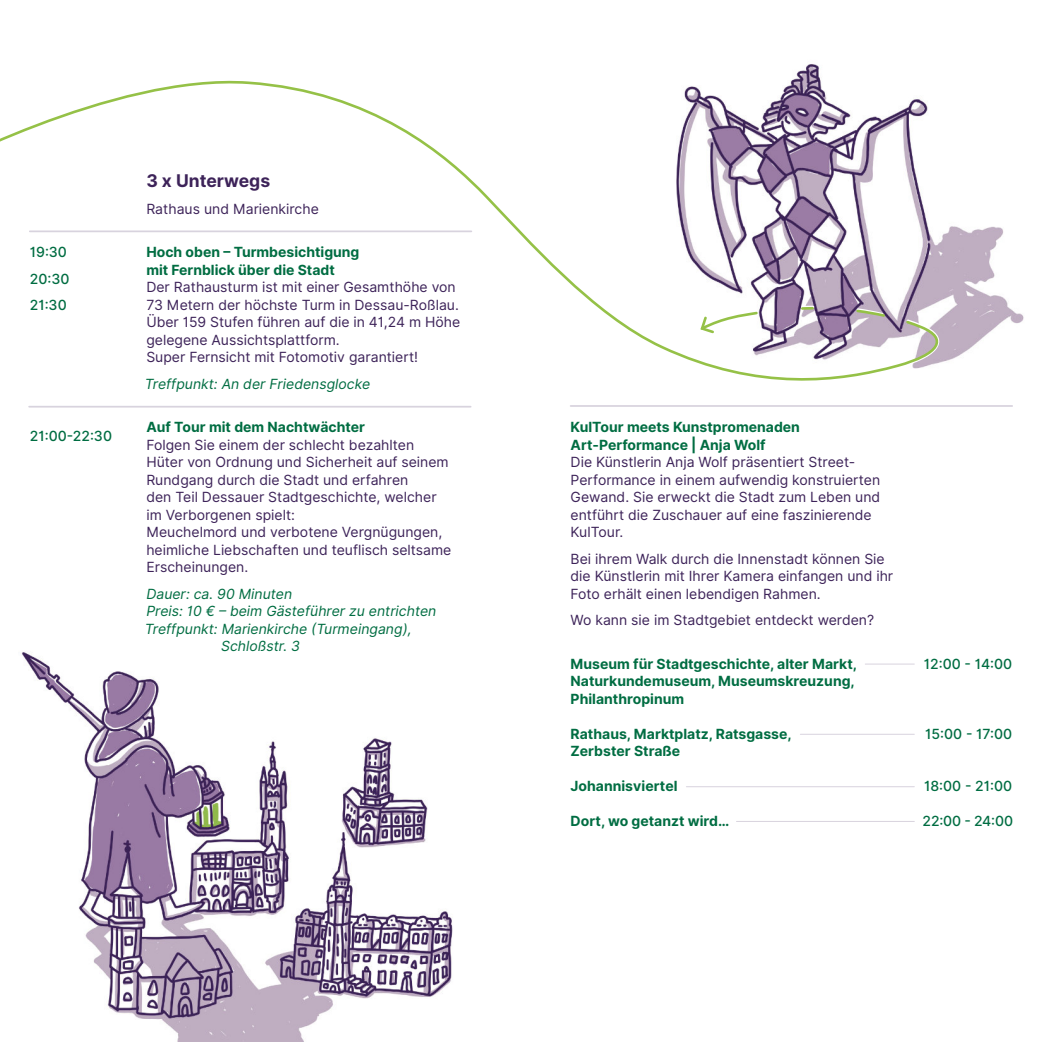
<style>
.page{position:relative;width:1042px;height:1042px;background:#fff}
.page>*{position:absolute;margin:0;border:0;box-sizing:border-box;transform-origin:0 0}
.t1{font:700 17.5px "Inter";color:#3d2359}
.t2{font:14px/17.5px "Inter";color:#3d2359}
.t3{font:700 14px/17.5px "Inter";color:#006d42}
.t4{font:italic 14px "Inter";color:#006d42}
.t5{font:500 14px/26.2px "Inter";color:#006d42}
</style>
<div class="page">
<img style="left:806px;top:64px;width:218px;height:343px">
<img style="left:21px;top:406px;width:451px;height:636px">
<hr style="left:570px;top:405px;width:442px;height:2px;background:#d8d3de">
<hr style="left:29px;top:406px;width:442px;height:1px;background:#d8d3de">
<hr style="left:686px;top:786px;width:228px;height:1px;background:#d8d3de">
<hr style="left:736px;top:821px;width:178px;height:1px;background:#d8d3de">
<hr style="left:865px;top:663px;width:49px;height:1px;background:#d8d3de">
<hr style="left:800px;top:734px;width:114px;height:1px;background:#d8d3de">
<svg style="left:0;top:73px;width:948px;height:323px"></svg>
<svg style="left:854px;top:307px;width:33px;height:12px"></svg>
<svg style="left:799px;top:304px;width:16px;height:7px"></svg>
<svg style="left:698px;top:310px;width:61px;height:25px"></svg>
<p class="t1" style="left:146px;top:170px;width:125px">3 x Unterwegs</p>
<p class="t2" style="left:146px;top:200px;width:174px">Rathaus und Marienkirche</p>
<p class="t5" style="left:30px;top:239px;width:41px">19:30<br>20:30<br>21:30</p>
<p class="t3" style="left:146px;top:243px;width:215px">Hoch oben – Turmbesichtigung mit Fernblick über die Stadt</p>
<p class="t2" style="left:146px;top:278px;width:315px">Der Rathausturm ist mit einer Gesamthöhe von 73 Metern der höchste Turm in Dessau-Roßlau.<br>Über 159 Stufen führen auf die in 41,24 m Höhe gelegene Aussichtsplattform.<br>Super Fernsicht mit Fotomotiv garantiert!</p>
<p class="t4" style="left:145px;top:375px;width:227px">Treffpunkt: An der Friedensglocke</p>
<p class="t3" style="left:146px;top:418px;width:220px">Auf Tour mit dem Nachtwächter</p>
<p class="t2" style="left:146px;top:436px;width:306px">Folgen Sie einem der schlecht bezahlten Hüter von Ordnung und Sicherheit auf seinem Rundgang durch die Stadt und erfahren<br>den Teil Dessauer Stadtgeschichte, welcher im Verborgenen spielt:<br>Meuchelmord und verbotene Vergnügungen, heimliche Liebschaften und teuflisch seltsame Erscheinungen.</p>
<p class="t4" style="left:146px;top:585px;width:147px">Dauer: ca. 90 Minuten</p>
<p class="t4" style="left:146px;top:603px;width:291px">Preis: 10 € – beim Gästeführer zu entrichten</p>
<p class="t4" style="left:145px;top:620px;width:268px">Treffpunkt: Marienkirche (Turmeingang),</p>
<p class="t4" style="left:221px;top:638px;width:80px">Schloßstr. 3</p>
<p class="t5" style="left:30px;top:423px;width:84px">21:00-22:30</p>
<p class="t3" style="left:570px;top:418px;width:231px">KulTour meets Kunstpromenaden<br>Art-Performance | Anja Wolf</p>
<p class="t2" style="left:570px;top:453px;width:311px">Die Künstlerin Anja Wolf präsentiert Street-Performance in einem aufwendig konstruierten Gewand. Sie erweckt die Stadt zum Leben und entführt die Zuschauer auf eine faszinierende KulTour.</p>
<p class="t2" style="left:570px;top:550px;width:324px">Bei ihrem Walk durch die Innenstadt können Sie die Künstlerin mit Ihrer Kamera einfangen und ihr<br>Foto erhält einen lebendigen Rahmen.</p>
<p class="t2" style="left:570px;top:611px;width:305px">Wo kann sie im Stadtgebiet entdeckt werden?</p>
<p class="t3" style="left:570px;top:655px;width:288px">Museum für Stadtgeschichte, alter Markt,<br>Naturkundemuseum, Museumskreuzung,<br>Philanthropinum</p>
<p class="t3" style="left:570px;top:725px;width:223px">Rathaus, Marktplatz, Ratsgasse,<br>Zerbster Straße</p>
<p class="t3" style="left:570px;top:777px;width:108px">Johannisviertel</p>
<p class="t3" style="left:570px;top:812px;width:160px">Dort, wo getanzt wird…</p>
<p class="t5" style="left:924px;top:650px;width:90px">12:00 - 14:00</p>
<p class="t5" style="left:925px;top:720px;width:88px">15:00 - 17:00</p>
<p class="t5" style="left:924px;top:773px;width:90px">18:00 - 21:00</p>
<p class="t5" style="left:922px;top:808px;width:92px">22:00 - 24:00</p>
</div>
